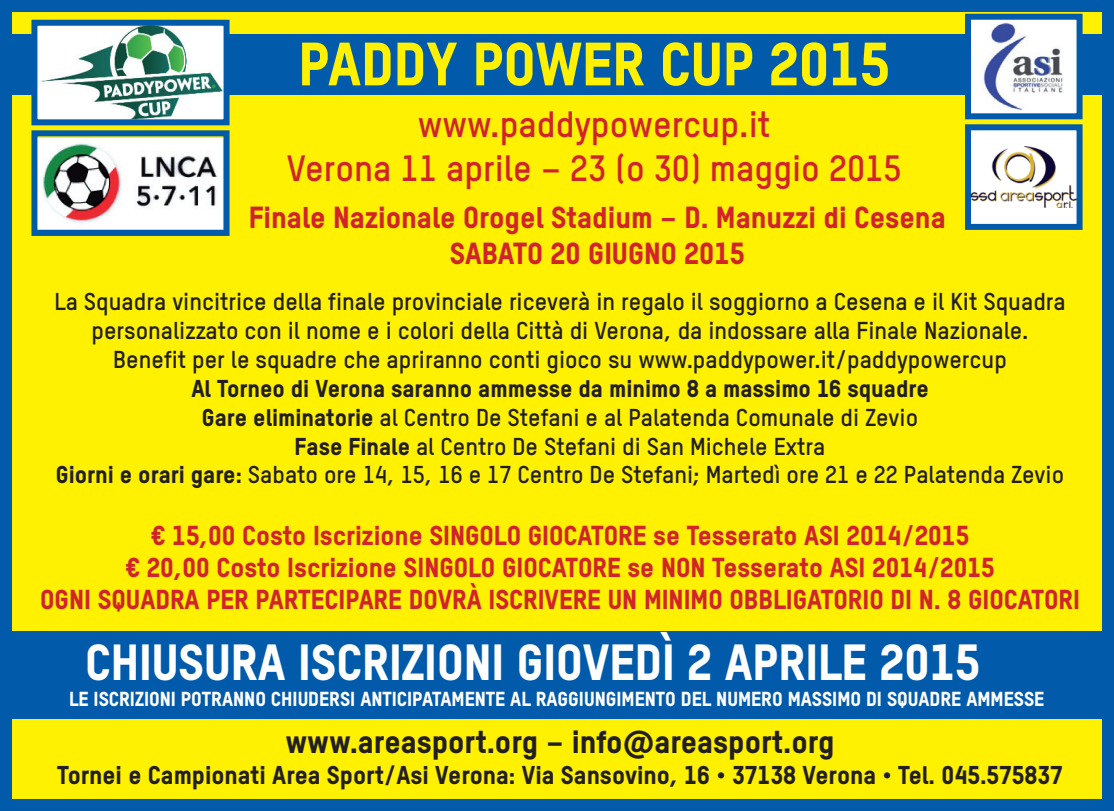
<style>
.page{position:relative;width:1114px;height:811px;background:#fff}
.page>*{position:absolute;margin:0;border:0;box-sizing:border-box;transform-origin:0 0}
.t1{font:800 60px "TSTAR";color:#fff101}
.t2{font:800 49.8px "TSTAR";color:#fff}
.t3{font:700 36px/43.2px "TSTAR";color:#d1232a;text-align:center}
.t4{font:800 31.8px "TSTAR";color:#231f20}
.t5{font:800 30px/36px "TSTAR";color:#d1232a;text-align:center}
.t6{font:800 27px/32.4px "TSTAR";color:#d1232a;text-align:center}
.t7{font:800 25.2px "TSTAR";color:#231f20}
.t8{font:700 24px/28.8px "TSTAR";color:#231f20;text-align:center}
.t9{font:800 20.1px "TSTAR";color:#fff}
.s1{font-weight:800}
</style>
<div class="page">
<div style="left:6px;top:6px;width:1101px;height:798px;background:#fff101"></div>
<div style="left:0;top:0;width:1113px;height:810px;border:12px solid #015aaa"></div>
<div style="left:0;top:631px;width:1113px;height:87px;background:#015aaa"></div>
<div style="left:0;top:34px;width:1113px;height:60px;background:#015aaa"></div>
<svg style="left:28px;top:19px;width:204px;height:217px;background:#a9bfba"></svg>
<svg style="left:961px;top:11px;width:124px;height:219px;background:#b5c6ca"></svg>
<h1 class="t1" style="left:298px;top:27px;width:593px">PADDY POWER CUP 2015</h1>
<h3 class="t3" style="left:287px;top:102px;width:616px">www.paddypowercup.it<br>Verona 11 aprile – 23 (o 30) maggio 2015</h3>
<p class="t5" style="left:249px;top:198px;width:698px">Finale Nazionale Orogel Stadium – D. Manuzzi di Cesena<br>SABATO 20 GIUGNO 2015</p>
<p class="t8" style="left:54px;top:287px;width:1012px">La Squadra vincitrice della finale provinciale riceverà in regalo il soggiorno a Cesena e il Kit Squadra personalizzato con il nome e i colori della Città di Verona, da indossare alla Finale Nazionale.<br>Benefit per le squadre che apriranno conti gioco su www.paddypower.it/paddypowercup</p>
<p class="t8" style="left:56px;top:373px;width:1009px"><span class="s1">Al Torneo di Verona saranno ammesse da minimo 8 a massimo 16 squadre<br>Gare eliminatorie</span> al Centro De Stefani e al Palatenda Comunale di Zevio<br><span class="s1">Fase Finale</span> al Centro De Stefani di San Michele Extra<br><span class="s1">Giorni e orari gare:</span> Sabato ore 14, 15, 16 e 17 Centro De Stefani; Martedì ore 21 e 22 Palatenda Zevio</p>
<p class="t6" style="left:40px;top:518px;width:1040px">€ 15,00 Costo Iscrizione SINGOLO GIOCATORE se Tesserato ASI 2014/2015<br>€ 20,00 Costo Iscrizione SINGOLO GIOCATORE se NON Tesserato ASI 2014/2015<br>OGNI SQUADRA PER PARTECIPARE DOVRÀ ISCRIVERE UN MINIMO OBBLIGATORIO DI N. 8 GIOCATORI</p>
<h2 class="t2" style="left:85px;top:631px;width:896px">CHIUSURA ISCRIZIONI GIOVEDÌ 2 APRILE 2015</h2>
<p class="t9" style="left:69px;top:686px;width:976px">LE ISCRIZIONI POTRANNO CHIUDERSI ANTICIPATAMENTE AL RAGGIUNGIMENTO DEL NUMERO MASSIMO DI SQUADRE AMMESSE</p>
<h3 class="t4" style="left:285px;top:722px;width:550px">www.areasport.org – info@areasport.org</h3>
<p class="t7" style="left:57px;top:759px;width:1006px">Tornei e Campionati Area Sport/Asi Verona: Via Sansovino, 16 • 37138 Verona • Tel. 045.575837</p>
</div>
